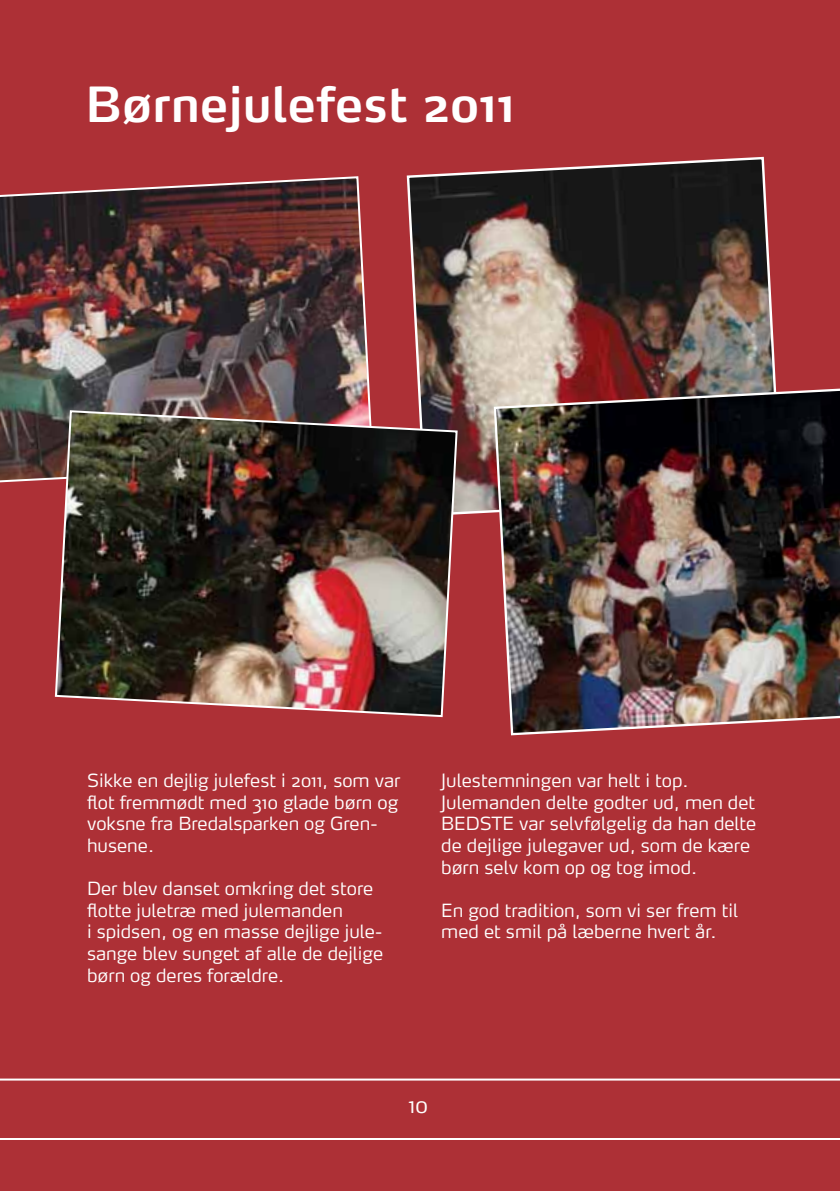
<style>
.page{position:relative;width:840px;height:1191px;background:#fff}
.page>*{position:absolute;margin:0;border:0;box-sizing:border-box;transform-origin:0 0}
.t1{font:600 48px "Max OT";color:#fff}
.t2{font:300 22px "Max OT";color:#fff}
.t3{font:300 18px/21.6px "Max OT";color:#fff}
</style>
<div class="page">
<div style="left:0;top:0;width:839px;height:1191px;background:#ad3036"></div>
<img style="left:406px;top:156px;width:370px;height:359px">
<img style="left:492px;top:387px;width:347px;height:349px">
<hr style="left:0;top:1078px;width:839px;height:2px;background:#fff">
<hr style="left:0;top:1138px;width:839px;height:2px;background:#fff">
<img style="left:0;top:176px;width:371px;height:307px">
<img style="left:54px;top:409px;width:404px;height:309px">
<h1 class="t1" style="left:85px;top:74px;width:430px">Børnejulefest 2011</h1>
<p class="t3" style="left:87px;top:771px;width:315px">Sikke en dejlig julefest i 2011, som var flot fremmødt med 310 glade børn og voksne fra Bredalsparken og Gren&shy;husene.</p>
<p class="t3" style="left:87px;top:879px;width:297px">Der blev danset omkring det store flotte juletræ med julemanden<br>i spidsen, og en masse dejlige jule&shy;sange blev sunget af alle de dejlige børn og deres forældre.</p>
<p class="t3" style="left:441px;top:771px;width:316px">Julestemningen var helt i top.<br>Julemanden delte godter ud, men det BEDSTE var selvfølgelig da han delte de dejlige julegaver ud, som de kære børn selv kom op og tog imod.</p>
<p class="t3" style="left:441px;top:900px;width:298px">En god tradition, som vi ser frem til med et smil på læberne hvert år.</p>
<p class="t2" style="left:408px;top:1090px;width:21px">10</p>
</div>
